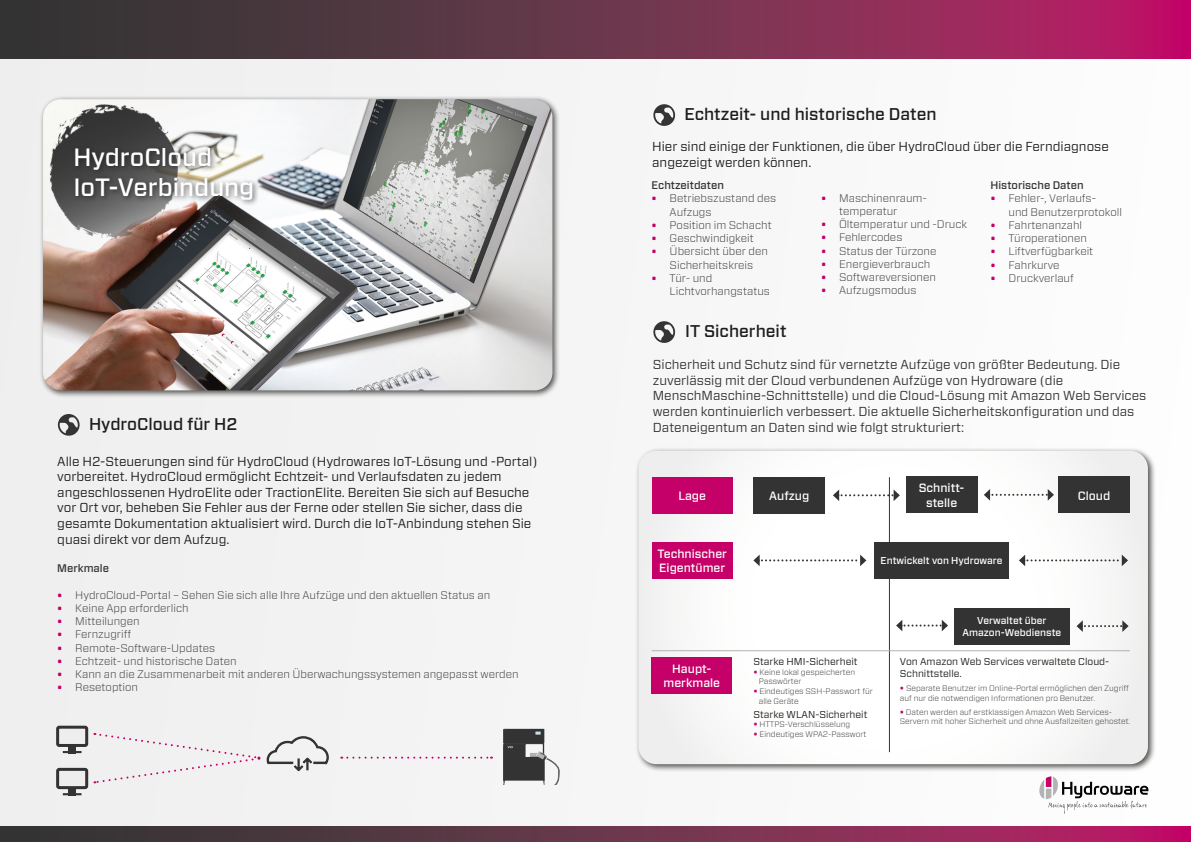
<style>
.page{position:relative;width:1191px;height:842px;background:#f5f5f5}
.page>*{position:absolute;margin:0;border:0;box-sizing:border-box;transform-origin:0 0}
.t1{font:500 25px "Forza";color:#fff}
.t2{font:500 17px "Forza";color:#1d1d1b}
.t3{font:13px "Forza";color:#1d1d1b}
.t4{font:13px/15.6px "Forza";color:#343333}
.t5{font:500 12px/14.4px "Forza";color:#fff;text-align:center}
.t6{font:300 11px/13.2px "Forza";color:#343333}
.t7{font:500 11px "Forza";color:#343333}
.t8{font:10px/12px "Forza";color:#1d1d1b}
.t9{font:500 10px/12px "Forza";color:#fff;text-align:center}
.t10{font:300 8px/9.6px "Forza";color:#343333}
.s1{font-weight:700;font-size:10px;color:#c50068}
.s2{font-weight:700;color:#c50068}
</style>
<div class="page">
<div style="left:39px;top:96px;width:521px;height:302px;background:#1d1d1b;opacity:.75"></div>
<img style="left:43px;top:99px;width:509px;height:291px">
<img style="left:39px;top:96px;width:162px;height:164px">
<div style="left:72px;top:144px;width:187px;height:63px;background:#1d1d1b;opacity:.75"></div>
<svg style="left:58px;top:414px;width:22px;height:22px"></svg>
<img style="left:503px;top:728px;width:57px;height:56px">
<svg style="left:266px;top:736px;width:63px;height:35px"></svg>
<div style="left:58px;top:727px;width:29px;height:18px;background:#eee;border-radius:2px"></div>
<div style="left:56px;top:726px;width:32px;height:21px;border:3px solid #343333;border-radius:2px"></div>
<svg style="left:63px;top:746px;width:18px;height:7px"></svg>
<div style="left:58px;top:769px;width:29px;height:19px;background:#eee;border-radius:2px"></div>
<div style="left:56px;top:768px;width:32px;height:21px;border:3px solid #343333;border-radius:2px"></div>
<svg style="left:63px;top:788px;width:18px;height:7px"></svg>
<svg style="left:94px;top:733px;width:165px;height:51px"></svg>
<svg style="left:341px;top:757px;width:151px;height:2px"></svg>
<svg style="left:0;top:827px;width:1191px;height:15px;background:#6f304c"></svg>
<div style="left:635px;top:447px;width:521px;height:325px;background:#1d1d1b;opacity:.75"></div>
<svg style="left:638px;top:451px;width:510px;height:313px"></svg>
<div style="left:652px;top:477px;width:80px;height:36px;background:#c50068"></div>
<div style="left:652px;top:542px;width:80px;height:36px;background:#c50068"></div>
<div style="left:651px;top:657px;width:81px;height:36px;background:#c50068"></div>
<div style="left:753px;top:477px;width:72px;height:36px;background:#343333"></div>
<div style="left:905px;top:477px;width:72px;height:36px;background:#343333"></div>
<div style="left:954px;top:608px;width:115px;height:36px;background:#343333"></div>
<div style="left:1058px;top:477px;width:71px;height:36px;background:#343333"></div>
<svg style="left:833px;top:489px;width:67px;height:12px"></svg>
<hr style="left:889px;top:477px;width:1px;height:275px;background:#343333">
<svg style="left:896px;top:620px;width:52px;height:11px"></svg>
<svg style="left:1076px;top:620px;width:52px;height:12px"></svg>
<svg style="left:983px;top:489px;width:71px;height:12px"></svg>
<svg style="left:1019px;top:555px;width:109px;height:11px"></svg>
<svg style="left:753px;top:555px;width:113px;height:11px"></svg>
<hr style="left:651px;top:650px;width:478px;height:1px;background:#b2b2b2">
<div style="left:874px;top:542px;width:134px;height:36px;background:#343333"></div>
<svg style="left:0;top:0;width:1191px;height:59px;background:#6f304c"></svg>
<svg style="left:1039px;top:776px;width:109px;height:38px"></svg>
<svg style="left:653px;top:321px;width:22px;height:22px"></svg>
<svg style="left:653px;top:104px;width:22px;height:22px"></svg>
<p class="t1" style="left:73px;top:140px;width:140px">HydroCloud</p>
<p class="t1" style="left:73px;top:170px;width:182px">IoT-Verbindung</p>
<p class="t2" style="left:89px;top:412px;width:150px">HydroCloud für H2</p>
<p class="t3" style="left:57px;top:452px;width:482px">Alle H2-Steuerungen sind für HydroCloud (Hydrowares IoT-Lösung und -Portal)</p>
<p class="t3" style="left:57px;top:468px;width:446px">vorbereitet. HydroCloud ermöglicht Echtzeit- und Verlaufsdaten zu jedem</p>
<p class="t3" style="left:57px;top:483px;width:474px">angeschlossenen HydroElite oder TractionElite. Bereiten Sie sich auf Besuche</p>
<p class="t3" style="left:57px;top:499px;width:467px">vor Ort vor, beheben Sie Fehler aus der Ferne oder stellen Sie sicher, dass die</p>
<p class="t3" style="left:57px;top:515px;width:475px">gesamte Dokumentation aktualisiert wird. Durch die IoT-Anbindung stehen Sie</p>
<p class="t3" style="left:57px;top:530px;width:174px">quasi direkt vor dem Aufzug.</p>
<p class="t7" style="left:57px;top:561px;width:53px">Merkmale</p>
<p class="t6" style="left:57px;top:588px;width:434px"><span class="s1">•</span> HydroCloud-Portal – Sehen Sie sich alle Ihre Aufzüge und den aktuellen Status an</p>
<p class="t6" style="left:57px;top:601px;width:133px"><span class="s1">•</span> Keine App erforderlich</p>
<p class="t6" style="left:57px;top:614px;width:84px"><span class="s1">•</span> Mitteilungen</p>
<p class="t6" style="left:57px;top:628px;width:75px"><span class="s1">•</span> Fernzugriff</p>
<p class="t6" style="left:57px;top:641px;width:159px"><span class="s1">•</span> Remote-Software-Updates</p>
<p class="t6" style="left:57px;top:654px;width:181px"><span class="s1">•</span> Echtzeit- und historische Daten</p>
<p class="t6" style="left:57px;top:667px;width:463px"><span class="s1">•</span> Kann an die Zusammenarbeit mit anderen Überwachungssystemen angepasst werden</p>
<p class="t6" style="left:57px;top:680px;width:82px"><span class="s1">•</span> Resetoption</p>
<p class="t2" style="left:684px;top:103px;width:254px">Echtzeit- und historische Daten</p>
<p class="t3" style="left:652px;top:138px;width:458px">Hier sind einige der Funktionen, die über HydroCloud über die Ferndiagnose</p>
<p class="t3" style="left:652px;top:153px;width:161px">angezeigt werden können.</p>
<p class="t7" style="left:651px;top:178px;width:74px">Echtzeitdaten</p>
<p class="t6" style="left:669px;top:192px;width:108px;text-indent:-18px"><span class="s1">•</span> Betriebszustand des<br>Aufzugs</p>
<p class="t6" style="left:651px;top:218px;width:122px"><span class="s1">•</span> Position im Schacht</p>
<p class="t6" style="left:651px;top:231px;width:104px"><span class="s1">•</span> Geschwindigkeit</p>
<p class="t6" style="left:651px;top:245px;width:118px;text-align:center"><span class="s1">•</span> Übersicht über den<br>Sicherheitskreis</p>
<p class="t6" style="left:669px;top:271px;width:102px;text-indent:-18px"><span class="s1">•</span> Tür- und<br>Lichtvorhangstatus</p>
<p class="t7" style="left:990px;top:178px;width:95px">Historische Daten</p>
<p class="t6" style="left:1008px;top:192px;width:115px;text-indent:-18px"><span class="s1">•</span> Fehler-, Verlaufs-<br>und Benutzerprotokoll</p>
<p class="t6" style="left:990px;top:218px;width:93px"><span class="s1">•</span> Fahrtenanzahl</p>
<p class="t6" style="left:990px;top:231px;width:98px"><span class="s1">•</span> Türoperationen</p>
<p class="t6" style="left:990px;top:245px;width:104px"><span class="s1">•</span> Liftverfügbarkeit</p>
<p class="t6" style="left:990px;top:258px;width:71px"><span class="s1">•</span> Fahrkurve</p>
<p class="t6" style="left:990px;top:271px;width:85px"><span class="s1">•</span> Druckverlauf</p>
<p class="t6" style="left:839px;top:191px;width:89px;text-indent:-18px"><span class="s1">•</span> Maschinenraum&shy;temperatur</p>
<p class="t6" style="left:821px;top:217px;width:148px"><span class="s1">•</span> Öltemperatur und -Druck</p>
<p class="t6" style="left:821px;top:231px;width:83px"><span class="s1">•</span> Fehlercodes</p>
<p class="t6" style="left:821px;top:244px;width:117px"><span class="s1">•</span> Status der Türzone</p>
<p class="t6" style="left:821px;top:257px;width:111px"><span class="s1">•</span> Energieverbrauch</p>
<p class="t6" style="left:821px;top:270px;width:116px"><span class="s1">•</span> Softwareversionen</p>
<p class="t6" style="left:821px;top:283px;width:97px"><span class="s1">•</span> Aufzugsmodus</p>
<p class="t2" style="left:685px;top:320px;width:103px">IT Sicherheit</p>
<p class="t4" style="left:653px;top:357px;width:469px">Sicherheit und Schutz sind für vernetzte Aufzüge von größter Bedeutung. Die</p>
<p class="t4" style="left:653px;top:372px;width:495px">zuverlässig mit der Cloud verbundenen Aufzüge von Hydroware (die<br>MenschMaschine-Schnittstelle) und die Cloud-Lösung mit Amazon Web Services</p>
<p class="t4" style="left:653px;top:403px;width:483px">werden kontinuierlich verbessert. Die aktuelle Sicherheitskonfiguration und das</p>
<p class="t4" style="left:653px;top:419px;width:313px">Dateneigentum an Daten sind wie folgt strukturiert:</p>
<p class="t5" style="left:678px;top:489px;width:29px">Lage</p>
<p class="t5" style="left:657px;top:547px;width:71px;text-align:left">Technischer<br>Eigentümer</p>
<p class="t5" style="left:663px;top:661px;width:58px">Haupt&shy;merkmale</p>
<p class="t5" style="left:769px;top:489px;width:41px">Aufzug</p>
<p class="t5" style="left:918px;top:481px;width:47px">Schnitt&shy;stelle</p>
<p class="t9" style="left:880px;top:555px;width:123px">Entwickelt von Hydroware</p>
<p class="t5" style="left:1077px;top:488px;width:34px">Cloud</p>
<p class="t9" style="left:962px;top:615px;width:100px">Verwaltet über<br>Amazon-Webdienste</p>
<p class="t8" style="left:753px;top:655px;width:106px">Starke HMI-Sicherheit</p>
<p class="t10" style="left:759px;top:667px;width:98px;text-indent:-5px"><span class="s2">•</span> Keine lokal gespeicherten<br>Passwörter</p>
<p class="t10" style="left:759px;top:686px;width:116px;line-height:10px;text-indent:-5px"><span class="s2">•</span> Eindeutiges SSH-Passwort für alle Geräte</p>
<p class="t8" style="left:753px;top:708px;width:116px">Starke WLAN-Sicherheit</p>
<p class="t10" style="left:753px;top:720px;width:98px"><span class="s2">•</span> HTTPS-Verschlüsselung</p>
<p class="t10" style="left:753px;top:729px;width:114px"><span class="s2">•</span> Eindeutiges WPA2-Passwort</p>
<p class="t8" style="left:900px;top:655px;width:211px">Von Amazon Web Services verwaltete Cloud-<br>Schnittstelle.</p>
<p class="t10" style="left:900px;top:683px;width:231px"><span class="s2">•</span> Separate Benutzer im Online-Portal ermöglichen den Zugriff auf nur die notwendigen Informationen pro Benutzer.</p>
<p class="t10" style="left:900px;top:707px;width:232px"><span class="s2">•</span> Daten werden auf erstklassigen Amazon Web Services-<br>Servern mit hoher Sicherheit und ohne Ausfallzeiten gehostet.</p>
</div>
